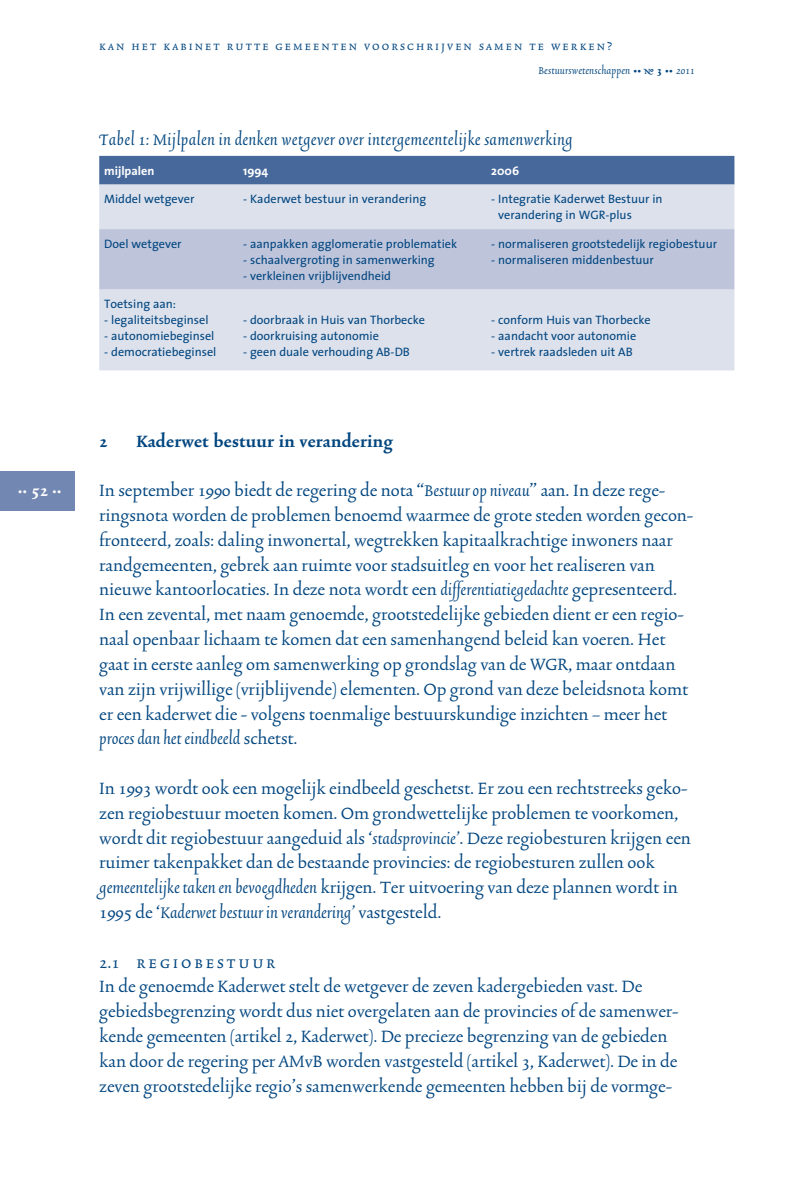
<style>
.page{position:relative;width:794px;height:1191px;background:#fff}
.page>*{position:absolute;margin:0;border:0;box-sizing:border-box;transform-origin:0 0}
.t1{font:19.25px/24.8px "Trinite No 3 Rom Wid";color:#01457f}
.t2{font:italic 19.25px "Trinite No 3 Rom Wid";letter-spacing:.015em;color:#01457f}
.t3{font:19.25px "Trinite No 3 Bol";letter-spacing:.015em;color:#01457f}
.t4{font:19.25px "Trinite No 3 Rom Wid Exp";letter-spacing:.15em;color:#01457f}
.t5{font:19.25px "Trinite No 3 Bol";color:#fff}
.t6{font:14px "Trinite No 3 Rom Wid Exp";letter-spacing:.15em;color:#01457f}
.t7{font:12.25px/15.8px "The Sans";color:#01457f}
.t8{font:italic 12.25px "Trinite No 3 Rom Wid";letter-spacing:.015em;color:#01457f}
.t9{font:700 12.25px "The Sans";color:#fff}
.s1{font-family:"Trinite No 3 Bol";font-style:normal;font-size:17.5px}
.s2{font-family:"Trinite No 3 Bol Pi";font-style:normal;font-size:8.75px}
.s3{font-family:"Trinite No 3 Bol";font-style:normal}
.s4{font-style:italic}
</style>
<div class="page">
<div style="left:0;top:471px;width:74px;height:40px;background:#7287b1"></div>
<div style="left:99px;top:156px;width:635px;height:29px;background:#47689b"></div>
<div style="left:99px;top:185px;width:635px;height:185px;background:#dce1ec"></div>
<div style="left:99px;top:229px;width:635px;height:60px;background:#bec5db"></div>
<p class="t5" style="left:18px;top:481px;width:44px">•• 52 ••</p>
<p class="t6" style="left:99px;top:37px;width:514px">kan het kabinet rutte gemeenten voorschrijven samen te werken?</p>
<p class="t8" style="left:538px;top:65px;width:158px">Bestuurswetenschappen <span class="s1">••</span> <span class="s2">&gt;</span> <span class="s3">3</span> <span class="s1">••</span> 2011</p>
<p class="t2" style="left:99px;top:130px;width:475px">Tabel 1: Mijlpalen in denken wetgever over intergemeentelijke samenwerking</p>
<p class="t9" style="left:104px;top:165px;width:52px">mijlpalen</p>
<p class="t9" style="left:243px;top:165px;width:27px">1994</p>
<p class="t9" style="left:491px;top:165px;width:29px">2006</p>
<p class="t7" style="left:104px;top:192px;width:92px">Middel wetgever</p>
<p class="t7" style="left:243px;top:192px;width:185px">- Kaderwet bestuur in verandering</p>
<p class="t7" style="left:498px;top:192px;width:166px;text-indent:-7px">- Integratie Kaderwet Bestuur in verandering in WGR-plus</p>
<p class="t7" style="left:104px;top:237px;width:79px">Doel wetgever</p>
<p class="t7" style="left:243px;top:237px;width:216px">- aanpakken agglomeratie problematiek</p>
<p class="t7" style="left:243px;top:253px;width:193px">- schaalvergroting in samenwerking</p>
<p class="t7" style="left:243px;top:268px;width:149px">- verkleinen vrijblijvendheid</p>
<p class="t7" style="left:491px;top:237px;width:227px">- normaliseren grootstedelijk regiobestuur</p>
<p class="t7" style="left:491px;top:253px;width:164px">- normaliseren middenbestuur</p>
<p class="t7" style="left:104px;top:297px;width:73px">Toetsing aan:</p>
<p class="t7" style="left:104px;top:313px;width:106px">- legaliteitsbeginsel</p>
<p class="t7" style="left:104px;top:329px;width:112px">- autonomiebeginsel</p>
<p class="t7" style="left:104px;top:344px;width:114px">- democratiebeginsel</p>
<p class="t7" style="left:243px;top:313px;width:183px">- doorbraak in Huis van Thorbecke</p>
<p class="t7" style="left:243px;top:329px;width:137px">- doorkruising autonomie</p>
<p class="t7" style="left:243px;top:344px;width:168px">- geen duale verhouding AB-DB</p>
<p class="t7" style="left:491px;top:313px;width:161px">- conform Huis van Thorbecke</p>
<p class="t7" style="left:491px;top:329px;width:146px">- aandacht voor autonomie</p>
<p class="t7" style="left:491px;top:344px;width:143px">- vertrek raadsleden uit AB</p>
<p class="t3" style="left:99px;top:431px;width:10px">2</p>
<p class="t3" style="left:136px;top:431px;width:258px">Kaderwet bestuur in verandering</p>
<p class="t1" style="left:99px;top:479px;width:594px">In september 1990 biedt de regering de nota “<span class="s4">Bestuur op niveau</span>” aan. In deze rege&shy;ringsnota worden de problemen benoemd waarmee de grote steden worden gecon&shy;fronteerd, zoals: daling inwonertal, wegtrekken kapitaalkrachtige inwoners naar randgemeenten, gebrek aan ruimte voor stadsuitleg en voor het realiseren van nieuwe kantoorlocaties. In deze nota wordt een <span class="s4">differentiatiegedachte</span> gepresenteerd.<br>In een zevental, met naam genoemde, grootstedelijke gebieden dient er een regio&shy;naal openbaar lichaam te komen dat een samenhangend beleid kan voeren. Het gaat in eerste aanleg om samenwerking op grondslag van de WGR, maar ontdaan van zijn vrijwillige (vrijblijvende) elementen. Op grond van deze beleidsnota komt er een kaderwet die - volgens toenmalige bestuurskundige inzichten – meer het <span class="s4">proces dan het eindbeeld</span> schetst.</p>
<p class="t1" style="left:99px;top:777px;width:593px">In 1993 wordt ook een mogelijk eindbeeld geschetst. Er zou een rechtstreeks geko&shy;zen regiobestuur moeten komen. Om grondwettelijke problemen te voorkomen, wordt dit regiobestuur aangeduid als ‘<span class="s4">stadsprovincie’</span>. Deze regiobesturen krijgen een ruimer takenpakket dan de bestaande provincies: de regiobesturen zullen ook <span class="s4">gemeentelijke taken en bevoegdheden</span> krijgen. Ter uitvoering van deze plannen wordt in 1995 de ‘<span class="s4">Kaderwet bestuur in verandering’</span> vastgesteld.</p>
<p class="t4" style="left:99px;top:949px;width:178px">2.1 regiobestuur</p>
<p class="t1" style="left:99px;top:975px;width:580px">In de genoemde Kaderwet stelt de wetgever de zeven kadergebieden vast. De gebiedsbegrenzing wordt dus niet overgelaten aan de provincies of de samenwer&shy;kende gemeenten (artikel 2, Kaderwet). De precieze begrenzing van de gebieden kan door de regering per AMvB worden vastgesteld (artikel 3, Kaderwet). De in de zeven grootstedelijke regio’s samenwerkende gemeenten hebben bij de vormge-</p>
</div>
